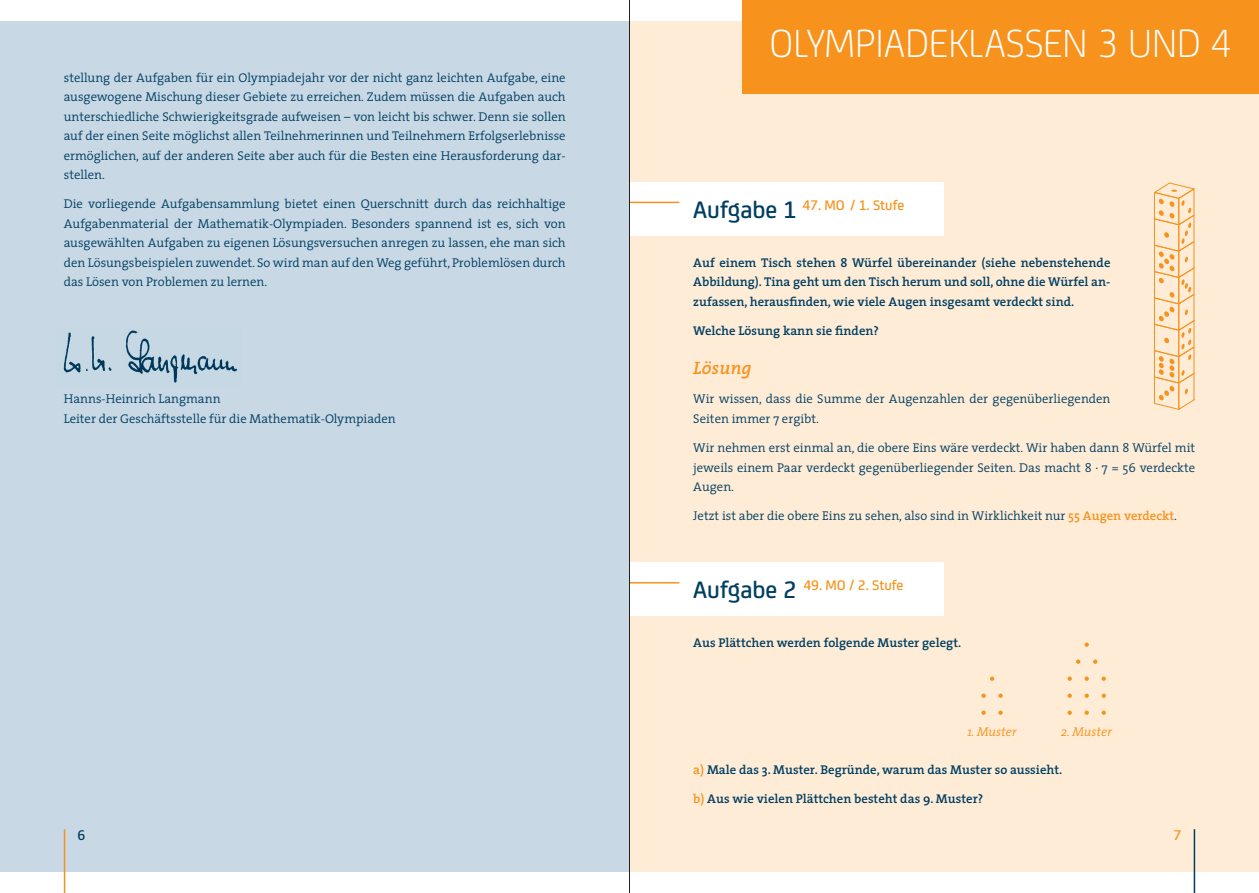
<style>
.page{position:relative;width:1259px;height:893px;background:#fff}
.page>*{position:absolute;margin:0;border:0;box-sizing:border-box;transform-origin:0 0}
.t1{font:300 42px "FS Joey";color:#fff}
.t2{font:italic 600 18px "The Serif";letter-spacing:.01em;color:#f7931d}
.t3{font:500 15px "FS Joey";color:#003e60}
.t4{font:500 15px "FS Joey";color:#f7931d}
.t5{font:500 14.85px "FS Joey";color:#f7931d}
.t6{font:300 12.75px/19.5px "The Serif";color:#003e60;text-align:justify}
.t7{font:600 12.75px/19.5px "The Serif";color:#003e60;text-align:justify}
.t8{font:italic 300 12.75px "The Serif";color:#f7931d}
.s1{font-size:25.5px;color:#003e60}
.s2{font-weight:600;color:#f7931d}
.s3{color:#f7931d}
</style>
<div class="page">
<div style="left:629px;top:21px;width:630px;height:851px;background:#feecd7"></div>
<hr style="left:1193px;top:829px;width:2px;height:64px;background:#003e60">
<div style="left:0;top:21px;width:629px;height:851px;background:#c8d8e5"></div>
<hr style="left:64px;top:829px;width:1px;height:64px;background:#f7931d">
<img style="left:63px;top:330px;width:175px;height:53px">
<div style="left:629px;top:563px;width:315px;height:53px;background:#fff"></div>
<hr style="left:629px;top:582px;width:50px;height:1px;background:#f7931d">
<div style="left:629px;top:182px;width:315px;height:54px;background:#fff"></div>
<hr style="left:629px;top:202px;width:50px;height:1px;background:#f7931d">
<div style="left:742px;top:0;width:517px;height:94px;background:#f7931d"></div>
<svg style="left:1154px;top:182px;width:41px;height:228px"></svg>
<svg style="left:981px;top:711px;width:4px;height:4px"></svg>
<svg style="left:981px;top:693px;width:4px;height:5px"></svg>
<svg style="left:998px;top:711px;width:4px;height:4px"></svg>
<svg style="left:998px;top:693px;width:4px;height:5px"></svg>
<svg style="left:990px;top:676px;width:4px;height:5px"></svg>
<svg style="left:1067px;top:711px;width:5px;height:4px"></svg>
<svg style="left:1067px;top:693px;width:5px;height:5px"></svg>
<svg style="left:1067px;top:676px;width:5px;height:5px"></svg>
<svg style="left:1084px;top:711px;width:5px;height:4px"></svg>
<svg style="left:1084px;top:693px;width:5px;height:5px"></svg>
<svg style="left:1084px;top:676px;width:5px;height:5px"></svg>
<svg style="left:1101px;top:711px;width:5px;height:4px"></svg>
<svg style="left:1101px;top:693px;width:5px;height:5px"></svg>
<svg style="left:1101px;top:676px;width:5px;height:5px"></svg>
<svg style="left:1076px;top:659px;width:4px;height:5px"></svg>
<svg style="left:1093px;top:659px;width:4px;height:5px"></svg>
<svg style="left:1084px;top:642px;width:5px;height:5px"></svg>
<hr style="left:629px;top:0;width:1px;height:893px;background:#231f20">
<p class="t6" style="left:64px;top:67px;width:503px">stellung der Aufgaben für ein Olympiadejahr vor der nicht ganz leichten Aufgabe, eine ausgewogene Mischung dieser Gebiete zu erreichen. Zudem müssen die Aufgaben auch unterschiedliche Schwierigkeitsgrade aufweisen – von leicht bis schwer. Denn sie sollen auf der einen Seite möglichst allen Teilnehmerinnen und Teilnehmern Erfolgserlebnisse ermöglichen, auf der anderen Seite aber auch für die Besten eine Herausforderung dar&shy;stellen.</p>
<p class="t6" style="left:64px;top:194px;width:503px">Die vorliegende Aufgabensammlung bietet einen Querschnitt durch das reichhaltige Aufgabenmaterial der Mathematik-Olympiaden. Besonders spannend ist es, sich von ausgewählten Aufgaben zu eigenen Lösungsversuchen anregen zu lassen, ehe man sich den Lösungsbeispielen zuwendet. So wird man auf den Weg geführt, Problemlösen durch das Lösen von Problemen zu lernen.</p>
<p class="t6" style="left:64px;top:389px;width:333px">Hanns-Heinrich Langmann<br>Leiter der Geschäftsstelle für die Mathematik-Olympiaden</p>
<h1 class="t1" style="left:769px;top:14px;width:464px">OLYMPIADEKLASSEN 3 UND 4</h1>
<p class="t5" style="left:693px;top:194px;width:212px"><span class="s1">Aufgabe 1</span> 47. MO / 1. Stufe</p>
<p class="t7" style="left:693px;top:252px;width:419px">Auf einem Tisch stehen 8 Würfel übereinander (siehe nebenstehende Abbildung). Tina geht um den Tisch herum und soll, ohne die Würfel an&shy;zufassen, herausfinden, wie viele Augen insgesamt verdeckt sind.</p>
<p class="t7" style="left:693px;top:321px;width:187px">Welche Lösung kann sie finden?</p>
<h2 class="t2" style="left:693px;top:353px;width:60px">Lösung</h2>
<p class="t6" style="left:693px;top:389px;width:419px">Wir wissen, dass die Summe der Augenzahlen der gegenüberliegenden<br>Seiten immer 7 ergibt.</p>
<p class="t6" style="left:693px;top:438px;width:503px">Wir nehmen erst einmal an, die obere Eins wäre verdeckt. Wir haben dann 8 Würfel mit jeweils einem Paar verdeckt gegenüberliegender Seiten. Das macht 8 · 7 = 56 verdeckte Augen.</p>
<p class="t6" style="left:693px;top:506px;width:485px">Jetzt ist aber die obere Eins zu sehen, also sind in Wirklichkeit nur <span class="s2">55 Augen verdeckt</span>.</p>
<p class="t5" style="left:693px;top:574px;width:212px"><span class="s1">Aufgabe 2</span> 49. MO / 2. Stufe</p>
<p class="t7" style="left:693px;top:633px;width:269px">Aus Plättchen werden folgende Muster gelegt.</p>
<p class="t8" style="left:967px;top:721px;width:51px">1. Muster</p>
<p class="t8" style="left:1061px;top:721px;width:52px">2. Muster</p>
<p class="t7" style="left:693px;top:759px;width:370px"><span class="s3">a)</span> Male das 3. Muster. Begründe, warum das Muster so aussieht.</p>
<p class="t7" style="left:693px;top:789px;width:291px"><span class="s3">b)</span> Aus wie vielen Plättchen besteht das 9. Muster?</p>
<p class="t3" style="left:78px;top:824px;width:9px">6</p>
<p class="t4" style="left:1173px;top:824px;width:9px">7</p>
</div>
